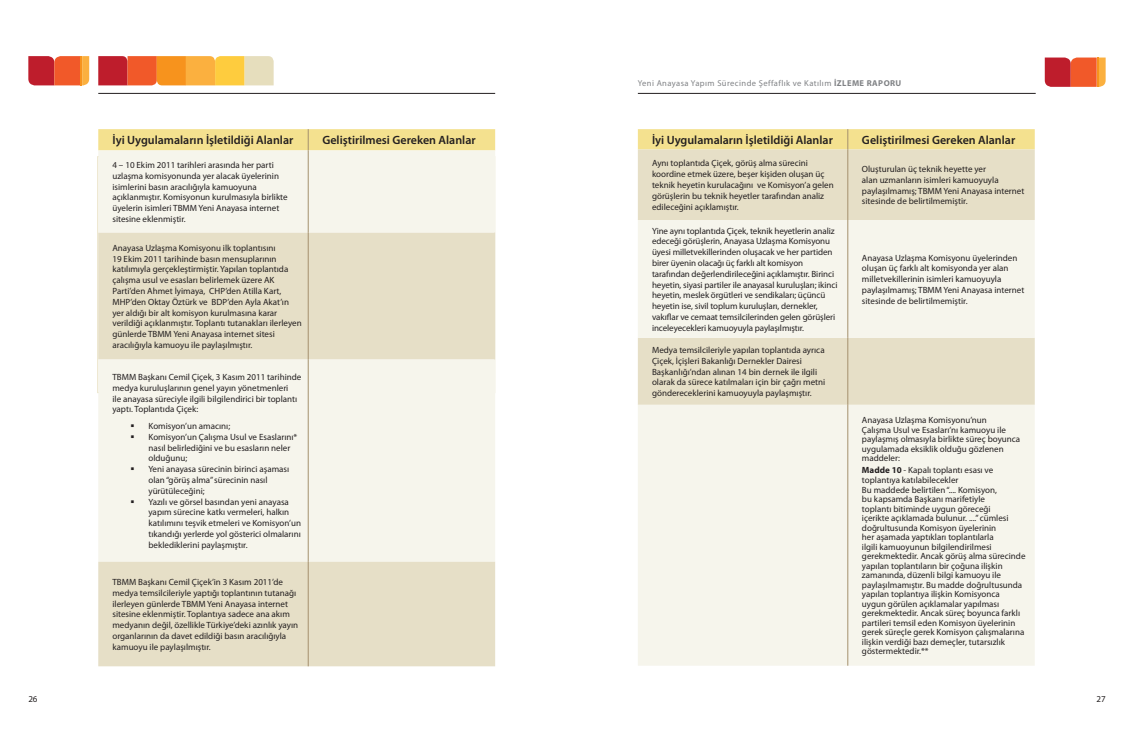
<style>
.page{position:relative;width:1134px;height:738px;background:#fff}
.page>*{position:absolute;margin:0;border:0;box-sizing:border-box;transform-origin:0 0}
.No_Spacing{font:600 12px "Myriad Pro";color:#231f20}
.No_Spacing-2{font:9px/10.8px "Myriad Pro";color:#231f20}
.t1{font:8.5px "Myriad Pro";letter-spacing:.05em;color:#808285}
.s1{font-weight:700}
</style>
<div class="page">
<svg style="left:98px;top:56px;width:176px;height:29px;background:#eb924a"></svg>
<hr style="left:98px;top:93px;width:397px;height:1px;background:#231f20">
<hr style="left:638px;top:93px;width:398px;height:1px;background:#231f20">
<svg style="left:28px;top:56px;width:61px;height:29px;background:#dc4e33"></svg>
<hr style="left:80px;top:56px;width:2px;height:29px;background:#f7931d">
<svg style="left:1045px;top:57px;width:61px;height:30px;background:#de5337"></svg>
<hr style="left:1097px;top:57px;width:1px;height:30px;background:#f7931d">
<div style="left:638px;top:149px;width:397px;height:71px;background:#e6dfc7"></div>
<svg style="left:638px;top:220px;width:397px;height:445px;background:#f3f1e6"></svg>
<div style="left:638px;top:129px;width:397px;height:20px;background:#f4e18f"></div>
<hr style="left:848px;top:149px;width:1px;height:71px;background:#a4906d">
<hr style="left:848px;top:220px;width:1px;height:117px;background:#a4906d">
<hr style="left:848px;top:337px;width:1px;height:67px;background:#a4906d">
<hr style="left:848px;top:404px;width:1px;height:261px;background:#a4906d">
<div style="left:98px;top:150px;width:397px;height:82px;background:#f6f5ec"></div>
<svg style="left:98px;top:232px;width:397px;height:433px;background:#ede9d8"></svg>
<div style="left:98px;top:129px;width:397px;height:21px;background:#f4e18f"></div>
<hr style="left:308px;top:150px;width:1px;height:82px;background:#a4906d">
<hr style="left:308px;top:232px;width:1px;height:127px;background:#a4906d">
<hr style="left:308px;top:359px;width:1px;height:202px;background:#a4906d">
<hr style="left:308px;top:561px;width:1px;height:104px;background:#a4906d">
<p class="No_Spacing" style="left:112px;top:132px;width:182px">İyi Uygulamaların İşletildiği Alanlar</p>
<p class="No_Spacing" style="left:322px;top:132px;width:155px">Geliştirilmesi Gereken Alanlar</p>
<p class="No_Spacing-2" style="left:112px;top:159px;width:177px">4 – 10 Ekim 2011 tarihleri arasında her parti uzlaşma komisyonunda yer alacak üyelerinin isimlerini basın aracılığıyla kamuoyuna açıklanmıştır. Komisyonun kurulmasıyla birlikte üyelerin isimleri TBMM Yeni Anayasa internet sitesine eklenmiştir.</p>
<p class="No_Spacing-2" style="left:112px;top:242px;width:191px">Anayasa Uzlaşma Komisyonu ilk toplantısını<br>19 Ekim 2011 tarihinde basın mensuplarının katılımıyla gerçekleştirmiştir. Yapılan toplantıda çalışma usul ve esasları belirlemek üzere AK Parti’den Ahmet İyimaya, CHP’den Atilla Kart, MHP’den Oktay Öztürk ve BDP’den Ayla Akat’ın yer aldığı bir alt komisyon kurulmasına karar verildiği açıklanmıştır. Toplantı tutanakları ilerleyen günlerde TBMM Yeni Anayasa internet sitesi aracılığıyla kamuoyu ile paylaşılmıştır.</p>
<p class="No_Spacing-2" style="left:112px;top:371px;width:190px">TBMM Başkanı Cemil Çiçek, 3 Kasım 2011 tarihinde medya kuruluşlarının genel yayın yönetmenleri<br>ile anayasa süreciyle ilgili bilgilendirici bir toplantı yaptı. Toplantıda Çiçek:</p>
<p class="No_Spacing-2" style="left:130px;top:420px;width:101px">▪ Komisyon’un amacını;</p>
<p class="No_Spacing-2" style="left:148px;top:431px;width:150px;text-indent:-18px">▪ Komisyon’un Çalışma Usul ve Esaslarını* nasıl belirlediğini ve bu esasların neler olduğunu;</p>
<p class="No_Spacing-2" style="left:148px;top:463px;width:142px;text-indent:-18px">▪ Yeni anayasa sürecinin birinci aşaması olan “görüş alma” sürecinin nasıl yürütüleceğini;</p>
<p class="No_Spacing-2" style="left:148px;top:495px;width:154px;text-indent:-18px">▪ Yazılı ve görsel basından yeni anayasa yapım sürecine katkı vermeleri, halkın katılımını teşvik etmeleri ve Komisyon’un tıkandığı yerlerde yol gösterici olmalarını beklediklerini paylaşmıştır.</p>
<p class="No_Spacing-2" style="left:112px;top:576px;width:187px">TBMM Başkanı Cemil Çiçek’in 3 Kasım 2011’de medya temsilcileriyle yaptığı toplantının tutanağı ilerleyen günlerde TBMM Yeni Anayasa internet sitesine eklenmiştir. Toplantıya sadece ana akım medyanın değil, özellikle Türkiye’deki azınlık yayın organlarının da davet edildiği basın aracılığıyla kamuoyu ile paylaşılmıştır.</p>
<p class="t1" style="left:638px;top:78px;width:265px">Yeni Anayasa Yapım Sürecinde Şeffaflık ve Katılım <span class="s1">İZLEME RAPORU</span></p>
<p class="No_Spacing" style="left:652px;top:132px;width:182px">İyi Uygulamaların İşletildiği Alanlar</p>
<p class="No_Spacing" style="left:862px;top:132px;width:155px">Geliştirilmesi Gereken Alanlar</p>
<p class="No_Spacing-2" style="left:652px;top:158px;width:183px">Aynı toplantıda Çiçek, görüş alma sürecini koordine etmek üzere, beşer kişiden oluşan üç teknik heyetin kurulacağını ve Komisyon’a gelen görüşlerin bu teknik heyetler tarafından analiz edileceğini açıklamıştır.</p>
<p class="No_Spacing-2" style="left:862px;top:163px;width:164px">Oluşturulan üç teknik heyette yer<br>alan uzmanların isimleri kamuoyuyla paylaşılmamış; TBMM Yeni Anayasa internet sitesinde de belirtilmemiştir.</p>
<p class="No_Spacing-2" style="left:652px;top:225px;width:187px">Yine aynı toplantıda Çiçek, teknik heyetlerin analiz edeceği görüşlerin, Anayasa Uzlaşma Komisyonu üyesi milletvekillerinden oluşacak ve her partiden birer üyenin olacağı üç farklı alt komisyon tarafından değerlendirileceğini açıklamıştır. Birinci heyetin, siyasi partiler ile anayasal kuruluşları; ikinci heyetin, meslek örgütleri ve sendikaları; üçüncü heyetin ise, sivil toplum kuruluşları, dernekler, vakıflar ve cemaat temsilcilerinden gelen görüşleri inceleyecekleri kamuoyuyla paylaşılmıştır.</p>
<p class="No_Spacing-2" style="left:862px;top:252px;width:164px">Anayasa Uzlaşma Komisyonu üyelerinden oluşan üç farklı alt komisyonda yer alan milletvekillerinin isimleri kamuoyuyla paylaşılmamış; TBMM Yeni Anayasa internet sitesinde de belirtilmemiştir.</p>
<p class="No_Spacing-2" style="left:652px;top:344px;width:175px">Medya temsilcileriyle yapılan toplantıda ayrıca Çiçek, İçişleri Bakanlığı Dernekler Dairesi Başkanlığı’ndan alınan 14 bin dernek ile ilgili olarak da sürece katılmaları için bir çağrı metni göndereceklerini kamuoyuyla paylaşmıştır.</p>
<p class="No_Spacing-2" style="left:862px;top:415px;width:160px;line-height:9.5px">Anayasa Uzlaşma Komisyonu’nun<br>Çalışma Usul ve Esasları’nı kamuoyu ile paylaşmış olmasıyla birlikte süreç boyunca uygulamada eksiklik olduğu gözlenen maddeler:</p>
<p class="No_Spacing-2" style="left:862px;top:465px;width:133px;line-height:9.5px"><span class="s1">Madde 10</span> - Kapalı toplantı esası ve toplantıya katılabilecekler</p>
<p class="No_Spacing-2" style="left:862px;top:484px;width:165px;line-height:9.5px">Bu maddede belirtilen “.... Komisyon,<br>bu kapsamda Başkanı marifetiyle<br>toplantı bitiminde uygun göreceği<br>içerikte açıklamada bulunur. ....” cümlesi doğrultusunda Komisyon üyelerinin<br>her aşamada yaptıkları toplantılarla<br>ilgili kamuoyunun bilgilendirilmesi gerekmektedir. Ancak görüş alma sürecinde yapılan toplantıların bir çoğuna ilişkin zamanında, düzenli bilgi kamuoyu ile paylaşılmamıştır. Bu madde doğrultusunda yapılan toplantıya ilişkin Komisyonca uygun görülen açıklamalar yapılması gerekmektedir. Ancak süreç boyunca farklı partileri temsil eden Komisyon üyelerinin gerek süreçle gerek Komisyon çalışmalarına ilişkin verdiği bazı demeçler, tutarsızlık göstermektedir.**</p>
<p class="No_Spacing-2" style="left:28px;top:693px;width:11px">26</p>
<p class="No_Spacing-2" style="left:1096px;top:693px;width:11px">27</p>
</div>
